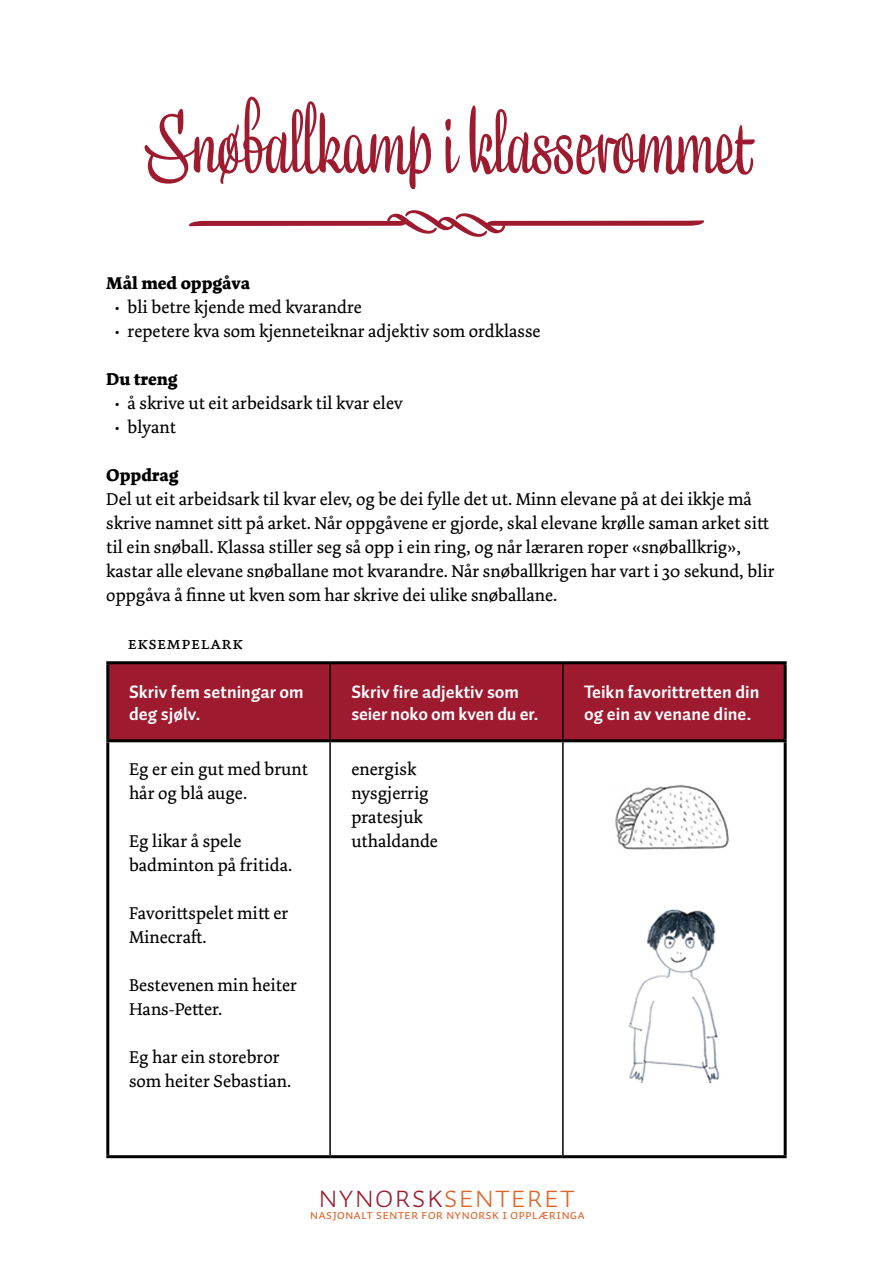
<style>
.page{position:relative;width:893px;height:1263px;background:#fff}
.page>*{position:absolute;margin:0;border:0;box-sizing:border-box;transform-origin:0 0}
.t1{font:90px "Liza Text Pro";color:#9e1b2f}
.t2{font:32.25px "Auto Pro Light Small Caps";color:#de6328}
.t3{font:18px/24px "Dolly Pro";color:#000}
.t4{font:700 18px/21.6px "Auto Pro";color:#fff}
.t5{font:700 18px "Dolly Pro";color:#000}
.t6{font:18px "Dolly Pro Regular Small Caps";color:#000}
.t7{font:13.5px "Auto Pro Regular Small Caps";color:#de6328}
.s1{color:#9e1b2f}
</style>
<div class="page">
<div style="left:109px;top:664px;width:675px;height:75px;background:#9e1b2f"></div>
<hr style="left:329px;top:664px;width:2px;height:75px;background:#000">
<hr style="left:562px;top:664px;width:2px;height:75px;background:#000">
<hr style="left:329px;top:742px;width:2px;height:413px;background:#000">
<hr style="left:562px;top:742px;width:2px;height:413px;background:#000">
<hr style="left:106px;top:661px;width:224px;height:3px;background:#000">
<hr style="left:106px;top:664px;width:3px;height:75px;background:#000">
<hr style="left:330px;top:661px;width:233px;height:3px;background:#000">
<hr style="left:563px;top:661px;width:224px;height:3px;background:#000">
<hr style="left:784px;top:664px;width:3px;height:75px;background:#000">
<hr style="left:106px;top:739px;width:224px;height:3px;background:#000">
<hr style="left:106px;top:742px;width:3px;height:413px;background:#000">
<hr style="left:330px;top:739px;width:233px;height:3px;background:#000">
<hr style="left:563px;top:739px;width:224px;height:3px;background:#000">
<hr style="left:784px;top:742px;width:3px;height:413px;background:#000">
<hr style="left:106px;top:1155px;width:224px;height:3px;background:#000">
<hr style="left:330px;top:1155px;width:233px;height:3px;background:#000">
<hr style="left:563px;top:1155px;width:224px;height:3px;background:#000">
<img style="left:615px;top:785px;width:114px;height:65px">
<img style="left:628px;top:909px;width:92px;height:174px">
<p class="t1" style="left:141px;top:86px;width:612px">Snøballkamp i klasserommet</p>
<p class="t5" style="left:106px;top:272px;width:145px">Mål med oppgåva</p>
<p class="t3" style="left:115px;top:295px;width:249px">• bli betre kjende med kvarandre</p>
<p class="t3" style="left:115px;top:319px;width:427px">• repetere kva som kjenneteiknar adjektiv som ordklasse</p>
<p class="t5" style="left:106px;top:368px;width:73px">Du treng</p>
<p class="t3" style="left:115px;top:391px;width:289px">• å skrive ut eit arbeidsark til kvar elev</p>
<p class="t3" style="left:115px;top:415px;width:63px">• blyant</p>
<p class="t5" style="left:106px;top:464px;width:74px">Oppdrag</p>
<p class="t3" style="left:106px;top:487px;width:670px">Del ut eit arbeidsark til kvar elev, og be dei fylle det ut. Minn elevane på at dei ikkje må skrive namnet sitt på arket. Når oppgåvene er gjorde, skal elevane krølle saman arket sitt til ein snøball. Klassa stiller seg så opp i ein ring, og når læraren roper «snøballkrig», kastar alle elevane snøballane mot kvarandre. Når snøballkrigen har vart i 30 sekund, blir oppgåva å finne ut kven som har skrive dei ulike snøballane.</p>
<p class="t6" style="left:128px;top:632px;width:117px">Eksempelark</p>
<p class="t4" style="left:129px;top:681px;width:176px">Skriv fem setningar om deg sjølv.</p>
<p class="t4" style="left:351px;top:681px;width:189px">Skriv fire adjektiv som seier noko om kven du er.</p>
<p class="t4" style="left:584px;top:681px;width:177px">Teikn favorittretten din og ein av venane dine.</p>
<p class="t3" style="left:129px;top:757px;width:180px">Eg er ein gut med brunt hår og blå auge.</p>
<p class="t3" style="left:129px;top:829px;width:165px">Eg likar å spele badminton på fritida.</p>
<p class="t3" style="left:129px;top:901px;width:161px">Favorittspelet mitt er<br>Minecraft.</p>
<p class="t3" style="left:129px;top:973px;width:170px">Bestevenen min heiter<br>Hans-Petter.</p>
<p class="t3" style="left:129px;top:1045px;width:164px">Eg har ein storebror som heiter Sebastian.</p>
<p class="t3" style="left:351px;top:757px;width:66px">energisk</p>
<p class="t3" style="left:351px;top:781px;width:79px">nysgjerrig</p>
<p class="t3" style="left:351px;top:805px;width:73px">pratesjuk</p>
<p class="t3" style="left:351px;top:829px;width:88px">uthaldande</p>
<p class="t2" style="left:318px;top:1174px;width:259px"><span class="s1">Nynorsk</span>senteret</p>
<p class="t7" style="left:310px;top:1205px;width:277px">Nasjonalt senter for nynorsk i opplæringa</p>
</div>
